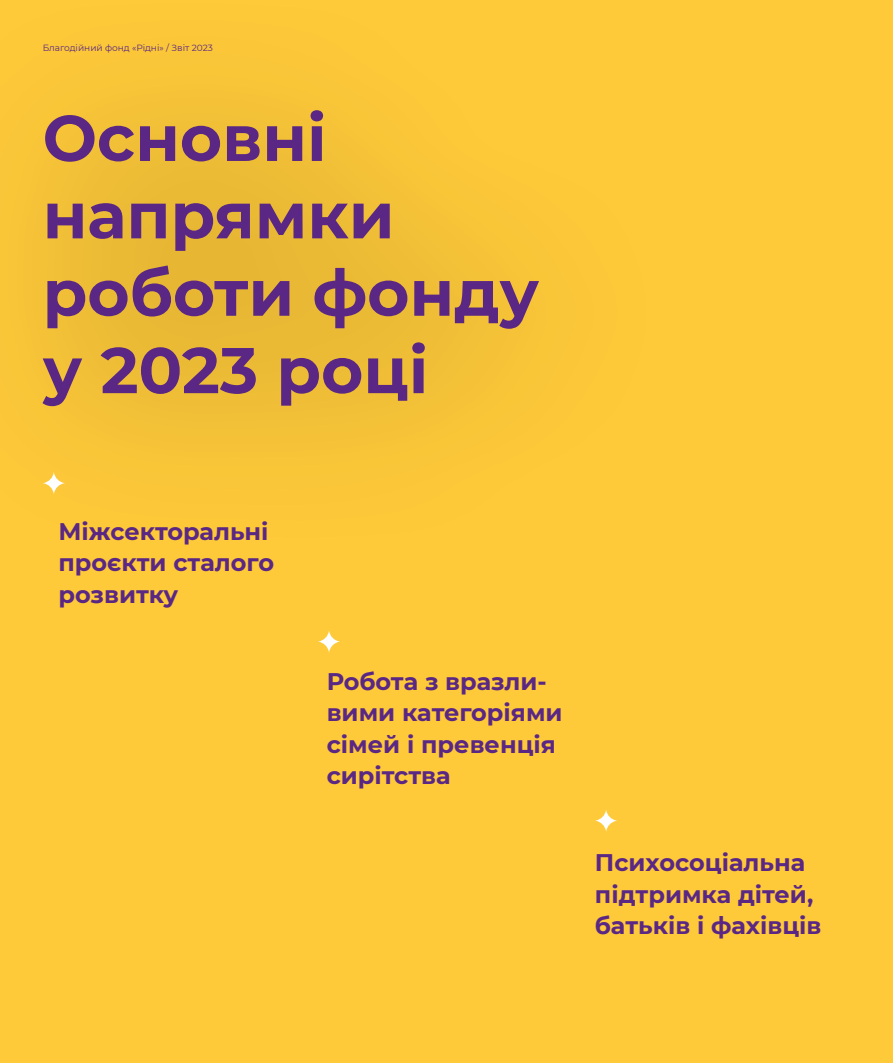
<style>
.page{position:relative;width:893px;height:1063px;background:#feca3a}
.page>*{position:absolute;margin:0;border:0;box-sizing:border-box;transform-origin:0 0}
.t1{font:700 64.5px/77.4px "Montserrat";color:#5a2784}
.t2{font:700 24px/31.5px "Montserrat";color:#5a2784}
.t3{font:9px "Montserrat";color:#5a2784}
</style>
<div class="page">
<div style="left:0;top:0;width:682px;height:556px;background:#000;opacity:.35"></div>
<svg style="left:43px;top:472px;width:22px;height:22px"></svg>
<svg style="left:318px;top:631px;width:22px;height:22px"></svg>
<svg style="left:595px;top:810px;width:22px;height:22px"></svg>
<p class="t3" style="left:43px;top:42px;width:172px">Благодійний фонд «Рідні» / Звіт 2023</p>
<h1 class="t1" style="left:43px;top:96px;width:498px">Основні напрямки роботи фонду у 2023 році</h1>
<p class="t2" style="left:58px;top:514px;width:217px">Міжсекторальні проєкти сталого розвитку</p>
<p class="t2" style="left:327px;top:664px;width:237px">Робота з вразли&shy;вими категоріями сімей і превенція сирітства</p>
<p class="t2" style="left:595px;top:846px;width:228px">Психосоціальна підтримка дітей, батьків і фахівців</p>
</div>
